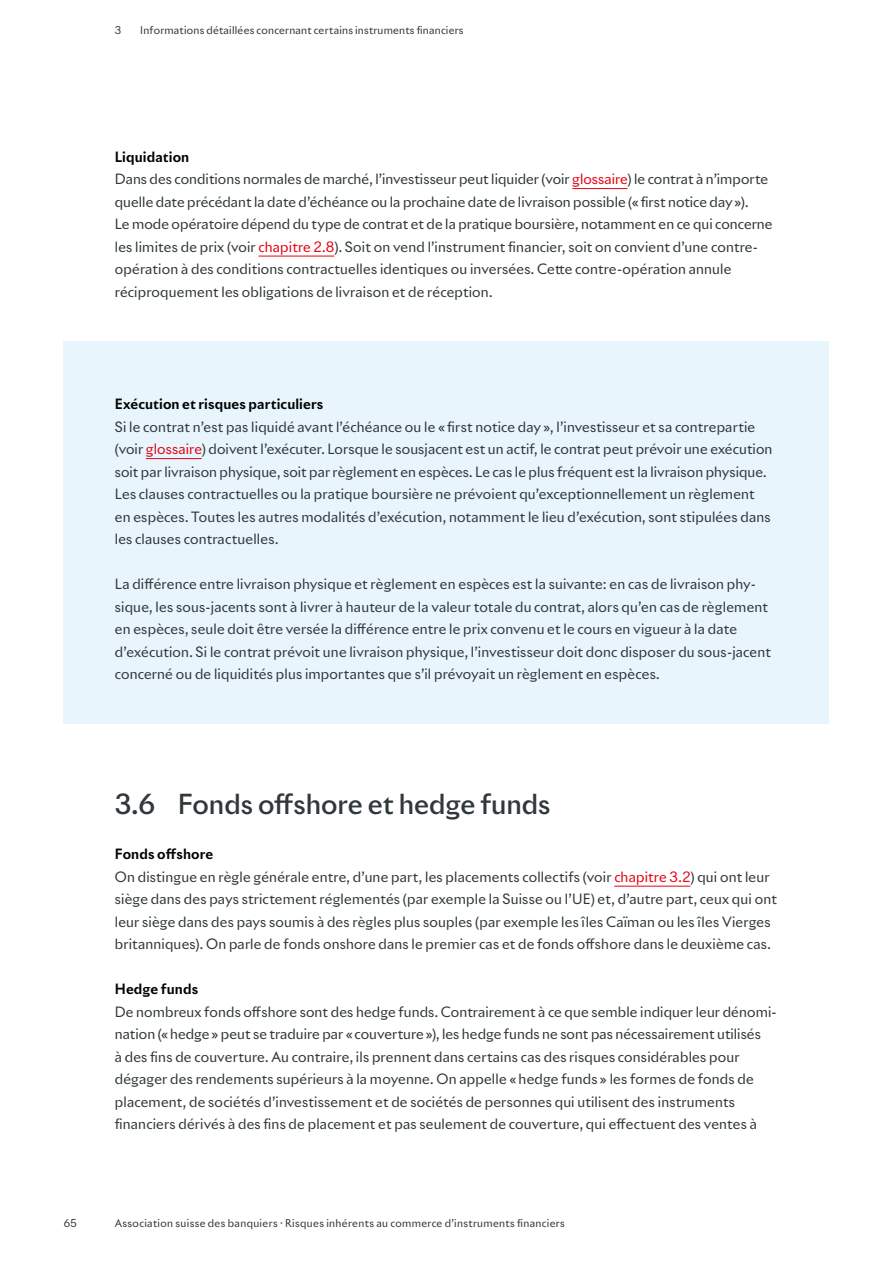
<style>
.page{position:relative;width:893px;height:1263px;background:#fff}
.page>*{position:absolute;margin:0;border:0;box-sizing:border-box;transform-origin:0 0}
.t1{font:500 27px "Riviera Nights";color:#30383b}
.t2{font:13.8px/22.5px "Riviera Nights";letter-spacing:.01em;color:#30383b}
.t3{font:700 13.8px "Riviera Nights";letter-spacing:.01em;color:#000}
.t4{font:10.5px "Riviera Nights";letter-spacing:.03em;color:#30383b}
.s1{font-weight:700;color:#000}
.s2{color:#e30613}
</style>
<div class="page">
<hr style="left:572px;top:188px;width:55px;height:1px;background:#e30613">
<hr style="left:259px;top:256px;width:75px;height:1px;background:#e30613">
<div style="left:64px;top:342px;width:765px;height:382px;background:#e8f5fc"></div>
<hr style="left:146px;top:458px;width:56px;height:1px;background:#e30613">
<hr style="left:614px;top:886px;width:76px;height:1px;background:#e30613">
<p class="t4" style="left:115px;top:23px;width:8px">3</p>
<p class="t4" style="left:140px;top:23px;width:325px">Informations détaillées concernant certains instruments financiers</p>
<p class="t2" style="left:115px;top:145px;width:659px"><span class="s1">Liquidation<br></span>Dans des conditions normales de marché, l’investisseur peut liquider (voir <span class="s2">glossaire</span>) le contrat à n’importe quelle date précédant la date d’échéance ou la prochaine date de livraison possible (« first notice day »).<br>Le mode opératoire dépend du type de contrat et de la pratique boursière, notamment en ce qui concerne les limites de prix (voir <span class="s2">chapitre 2.8</span>). Soit on vend l’instrument financier, soit on convient d’une contre&shy;opération à des conditions contractuelles identiques ou inversées. Cette contre-opération annule réciproquement les obligations de livraison et de réception.</p>
<p class="t3" style="left:115px;top:395px;width:210px">Exécution et risques particuliers</p>
<p class="t2" style="left:115px;top:415px;width:659px">Si le contrat n’est pas liquidé avant l’échéance ou le « first notice day », l’investisseur et sa contrepartie (voir <span class="s2">glossaire</span>) doivent l’exécuter. Lorsque le sousjacent est un actif, le contrat peut prévoir une exécution soit par livraison physique, soit par règlement en espèces. Le cas le plus fréquent est la livraison physique.<br>Les clauses contractuelles ou la pratique boursière ne prévoient qu’exceptionnellement un règlement en espèces. Toutes les autres modalités d’exécution, notamment le lieu d’exécution, sont stipulées dans les clauses contractuelles.</p>
<p class="t2" style="left:115px;top:573px;width:658px">La différence entre livraison physique et règlement en espèces est la suivante: en cas de livraison phy&shy;sique, les sous-jacents sont à livrer à hauteur de la valeur totale du contrat, alors qu’en cas de règlement en espèces, seule doit être versée la différence entre le prix convenu et le cours en vigueur à la date d’exécution. Si le contrat prévoit une livraison physique, l’investisseur doit donc disposer du sous-jacent concerné ou de liquidités plus importantes que s’il prévoyait un règlement en espèces.</p>
<h1 class="t1" style="left:115px;top:787px;width:437px">3.6 Fonds offshore et hedge funds</h1>
<p class="t2" style="left:115px;top:842px;width:664px"><span class="s1">Fonds offshore<br></span>On distingue en règle générale entre, d’une part, les placements collectifs (voir <span class="s2">chapitre 3.2</span>) qui ont leur siège dans des pays strictement réglementés (par exemple la Suisse ou l’UE) et, d’autre part, ceux qui ont leur siège dans des pays soumis à des règles plus souples (par exemple les îles Caïman ou les îles Vierges britanniques). On parle de fonds onshore dans le premier cas et de fonds offshore dans le deuxième cas.</p>
<p class="t3" style="left:115px;top:980px;width:85px">Hedge funds</p>
<p class="t2" style="left:115px;top:1000px;width:663px">De nombreux fonds offshore sont des hedge funds. Contrairement à ce que semble indiquer leur dénomi&shy;nation (« hedge » peut se traduire par « couverture »), les hedge funds ne sont pas nécessairement utilisés<br>à des fins de couverture. Au contraire, ils prennent dans certains cas des risques considérables pour dégager des rendements supérieurs à la moyenne. On appelle « hedge funds » les formes de fonds de placement, de sociétés d’investissement et de sociétés de personnes qui utilisent des instruments financiers dérivés à des fins de placement et pas seulement de couverture, qui effectuent des ventes à</p>
<p class="t4" style="left:64px;top:1217px;width:15px">65</p>
<p class="t4" style="left:115px;top:1217px;width:452px">Association suisse des banquiers · Risques inhérents au commerce d’instruments financiers</p>
</div>
